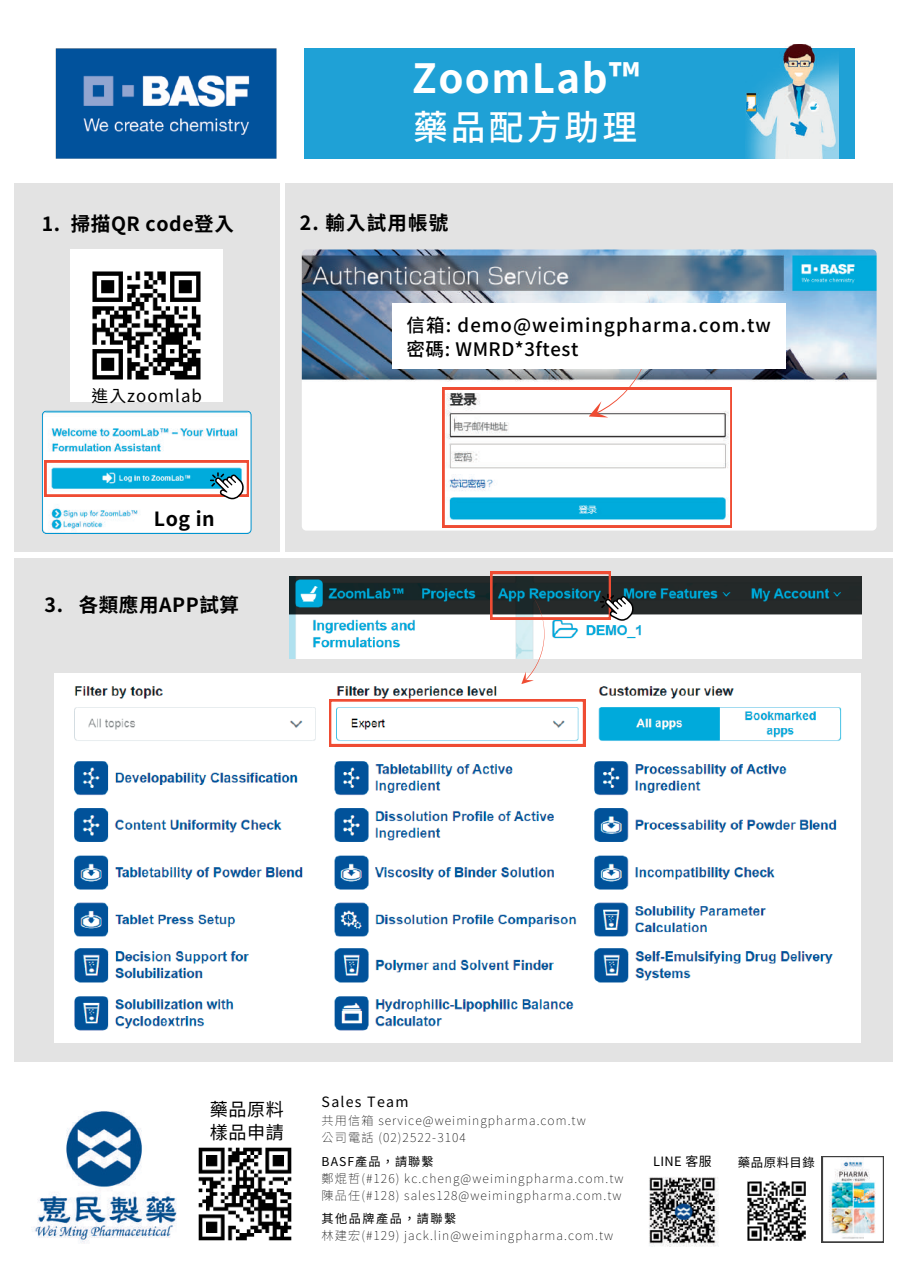
<style>
.page{position:relative;width:911px;height:1281px;background:#fff}
.page>*{position:absolute;margin:0;border:0;box-sizing:border-box;transform-origin:0 0}
.t1{font:700 40.2px "Noto Sans TC";letter-spacing:.035em;color:#fff}
.t2{font:500 34.8px "Noto Sans TC";letter-spacing:.09em;color:#fff}
.t3{font:700 19.5px "Noto Sans TC";letter-spacing:.03em;color:#000}
.t4{font:500 18.6px/24.3px "Noto Sans TC";letter-spacing:.06em;color:#000}
.t5{font:18px/22.8px "Noto Sans TC";letter-spacing:.03em;color:#000}
.t6{font:16.8px "Noto Sans TC";letter-spacing:.06em;color:#000}
.t7{font:14.1px "Noto Sans TC";letter-spacing:.09em;color:#000}
.t8{font:12.9px "Noto Sans TC";letter-spacing:.03em;color:#000}
.t9{font:12.45px "Noto Sans TC";letter-spacing:.05em;color:#000}
.t10{font:100 12.15px/17px "Noto Sans TC";letter-spacing:.09em;color:#000}
.t11{font:12.15px "Noto Sans TC";letter-spacing:.105em;color:#000}
</style>
<div class="page">
<div style="left:14px;top:183px;width:265px;height:368px;background:#e3e3e3"></div>
<img style="left:649px;top:1177px;width:70px;height:70px">
<img style="left:821px;top:1156px;width:62px;height:85px">
<img style="left:747px;top:1181px;width:59px;height:60px">
<img style="left:31px;top:1111px;width:146px;height:133px">
<img style="left:198px;top:1147px;width:94px;height:94px">
<div style="left:14px;top:558px;width:878px;height:503px;background:#e3e3e3"></div>
<img style="left:54px;top:673px;width:806px;height:368px">
<svg style="left:329px;top:699px;width:255px;height:47px"></svg>
<div style="left:285px;top:183px;width:607px;height:368px;background:#e3e3e3"></div>
<img style="left:71px;top:249px;width:152px;height:152px">
<div style="left:304px;top:49px;width:550px;height:110px;background:#1fa1d6"></div>
<img style="left:745px;top:45px;width:93px;height:113px">
<img style="left:55px;top:48px;width:222px;height:111px">
<svg style="left:42px;top:410px;width:209px;height:124px"></svg>
<img style="left:302px;top:249px;width:573px;height:281px">
<svg style="left:442px;top:289px;width:289px;height:238px"></svg>
<div style="left:392px;top:304px;width:393px;height:65px;background:#fff"></div>
<img style="left:289px;top:576px;width:572px;height:82px">
<svg style="left:481px;top:572px;width:152px;height:116px"></svg>
<h3 class="t3" style="left:42px;top:208px;width:192px">1. 掃描QR code登入</h3>
<h3 class="t6" style="left:91px;top:383px;width:112px">進入zoomlab</h3>
<h3 class="t3" style="left:154px;top:503px;width:62px">Log in</h3>
<h3 class="t3" style="left:45px;top:589px;width:196px">3. 各類應用APP試算</h3>
<h1 class="t1" style="left:412px;top:46px;width:229px">ZoomLab™</h1>
<h2 class="t2" style="left:413px;top:100px;width:225px">藥品配方助理</h2>
<h3 class="t3" style="left:300px;top:208px;width:150px">2. 輸入試用帳號</h3>
<h3 class="t4" style="left:406px;top:312px;width:366px">信箱: demo@weimingpharma.com.tw密碼: WMRD*3ftest</h3>
<h3 class="t5" style="left:210px;top:1096px;width:75px">藥品原料樣品申請</h3>
<p class="t7" style="left:321px;top:1090px;width:88px">Sales Team</p>
<p class="t10" style="left:321px;top:1111px;width:265px">共用信箱 service@weimingpharma.com.tw公司電話 (02)2522-3104</p>
<p class="t11" style="left:321px;top:1151px;width:113px">BASF產品，請聯繫</p>
<p class="t10" style="left:321px;top:1168px;width:303px">鄭焜哲(#126) kc.cheng@weimingpharma.com.tw陳品任(#128) sales128@weimingpharma.com.tw</p>
<p class="t11" style="left:321px;top:1209px;width:136px">其他品牌產品，請聯繫</p>
<p class="t10" style="left:321px;top:1226px;width:293px">林建宏(#129) jack.lin@weimingpharma.com.tw</p>
<p class="t8" style="left:652px;top:1150px;width:60px">LINE 客服</p>
<p class="t9" style="left:737px;top:1151px;width:79px">藥品原料目錄</p>
</div>
